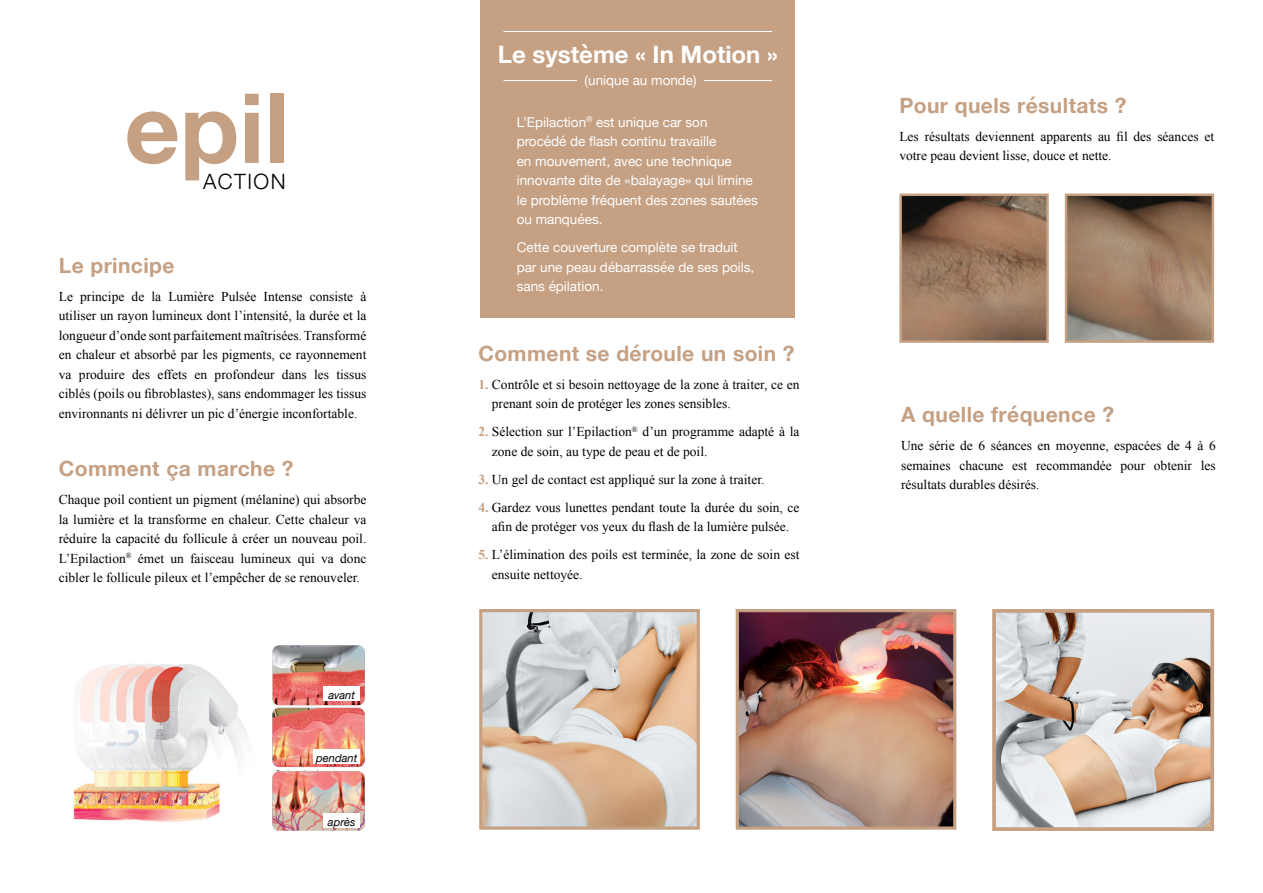
<style>
.page{position:relative;width:1263px;height:893px;background:#fff}
.page>*{position:absolute;margin:0;border:0;box-sizing:border-box;transform-origin:0 0}
.t1{font:700 96.9px "Helvetica Neue";color:#c5a083}
.t2{font:700 24px "Helvetica Neue";color:#fff}
.t3{font:300 21.15px "Helvetica Neue";letter-spacing:.07em;color:#000}
.t4{font:700 21px "Helvetica Neue";letter-spacing:.02em;color:#c5a083}
.t5{font:13.5px/19.5px "Times New Roman";color:#000}
.t6{font:13.5px/19.5px "Helvetica Neue";color:#fff}
.t7{font:italic 11.1px "Helvetica Neue";color:#000}
.s1{font-weight:700;color:#c5a083}
</style>
<div class="page">
<img style="left:73px;top:664px;width:176px;height:158px">
<img style="left:272px;top:645px;width:93px;height:186px">
<div style="left:323px;top:686px;width:37px;height:15px;background:#fff"></div>
<div style="left:313px;top:749px;width:47px;height:15px;background:#fff"></div>
<div style="left:323px;top:814px;width:37px;height:14px;background:#fff"></div>
<div style="left:480px;top:0;width:315px;height:318px;background:#c5a083"></div>
<hr style="left:503px;top:31px;width:269px;height:1px;background:#fff">
<hr style="left:503px;top:80px;width:269px;height:1px;background:#fff">
<div style="left:578px;top:68px;width:126px;height:21px;background:#c5a083"></div>
<img style="left:740px;top:613px;width:212px;height:213px">
<div style="left:736px;top:609px;width:220px;height:221px;border:3px solid #c5a083"></div>
<img style="left:483px;top:613px;width:213px;height:213px">
<div style="left:479px;top:609px;width:221px;height:221px;border:3px solid #c5a083"></div>
<img style="left:902px;top:197px;width:144px;height:143px">
<div style="left:899px;top:194px;width:150px;height:149px;border:2px solid #c5a083"></div>
<img style="left:997px;top:614px;width:212px;height:212px">
<div style="left:992px;top:609px;width:222px;height:222px;border:4px solid #c5a083"></div>
<img style="left:1068px;top:197px;width:143px;height:143px">
<div style="left:1065px;top:194px;width:149px;height:149px;border:2px solid #c5a083"></div>
<h1 class="t1" style="left:125px;top:52px;width:166px">epil</h1>
<h3 class="t3" style="left:203px;top:164px;width:84px">ACTION</h3>
<h3 class="t4" style="left:59px;top:249px;width:117px">Le principe</h3>
<p class="t5" style="left:59px;top:286px;width:309px;text-align:justify">Le principe de la Lumière Pulsée Intense consiste à utiliser un rayon lumineux dont l’intensité, la durée et la longueur d’onde sont parfaitement maîtrisées.Transformé en chaleur et absorbé par les pigments, ce rayonnement va produire des effets en profondeur dans les tissus ciblés (poils ou fibroblastes), sans endommager les tissus environnants ni délivrer un pic d’énergie inconfortable.</p>
<h3 class="t4" style="left:59px;top:452px;width:236px">Comment ça marche ?</h3>
<p class="t5" style="left:59px;top:490px;width:309px;text-align:justify">Chaque poil contient un pigment (mélanine) qui absorbe la lumière et la transforme en chaleur. Cette chaleur va réduire la capacité du follicule à créer un nouveau poil.<br>L’Epilaction<sup>®</sup> émet un faisceau lumineux qui va donc cibler le follicule pileux et l’empêcher de se renouveler.</p>
<p class="t7" style="left:328px;top:687px;width:28px">avant</p>
<p class="t7" style="left:316px;top:750px;width:42px">pendant</p>
<p class="t7" style="left:328px;top:814px;width:29px">après</p>
<h2 class="t2" style="left:498px;top:35px;width:281px">Le système « In Motion »</h2>
<p class="t6" style="left:585px;top:71px;width:114px">(unique au monde)</p>
<p class="t6" style="left:517px;top:113px;width:243px">L’Epilaction<sup>®</sup> est unique car son procédé de flash continu travaille<br>en mouvement, avec une technique innovante dite de «balayage» qui limine le problème fréquent des zones sautées ou manquées.</p>
<p class="t6" style="left:517px;top:238px;width:239px">Cette couverture complète se traduit par une peau débarrassée de ses poils, sans épilation.</p>
<h3 class="t4" style="left:478px;top:337px;width:318px">Comment se déroule un soin ?</h3>
<p class="t5" style="left:492px;top:374px;width:309px;text-indent:-14px"><span class="s1">1.</span> Contrôle et si besoin nettoyage de la zone à traiter, ce en prenant soin de protéger les zones sensibles.</p>
<p class="t5" style="left:492px;top:422px;width:309px;text-indent:-13px"><span class="s1">2.</span> Sélection sur l’Epilaction<sup>®</sup> d’un programme adapté à la zone de soin, au type de peau et de poil.</p>
<p class="t5" style="left:478px;top:469px;width:288px"><span class="s1">3.</span> Un gel de contact est appliqué sur la zone à traiter.</p>
<p class="t5" style="left:478px;top:497px;width:323px;text-align:center"><span class="s1">4.</span> Gardez vous lunettes pendant toute la durée du soin, ce afin de protéger vos yeux du flash de la lumière pulsée.</p>
<p class="t5" style="left:492px;top:545px;width:309px;text-indent:-14px"><span class="s1">5.</span> L’élimination des poils est terminée, la zone de soin est ensuite nettoyée.</p>
<h3 class="t4" style="left:899px;top:89px;width:228px">Pour quels résultats ?</h3>
<p class="t5" style="left:899px;top:126px;width:316px">Les résultats deviennent apparents au fil des séances et votre peau devient lisse, douce et nette.</p>
<h3 class="t4" style="left:901px;top:398px;width:214px">A quelle fréquence ?</h3>
<p class="t5" style="left:901px;top:436px;width:316px;text-align:justify">Une série de 6 séances en moyenne, espacées de 4 à 6 semaines chacune est recommandée pour obtenir les résultats durables désirés.</p>
</div>
